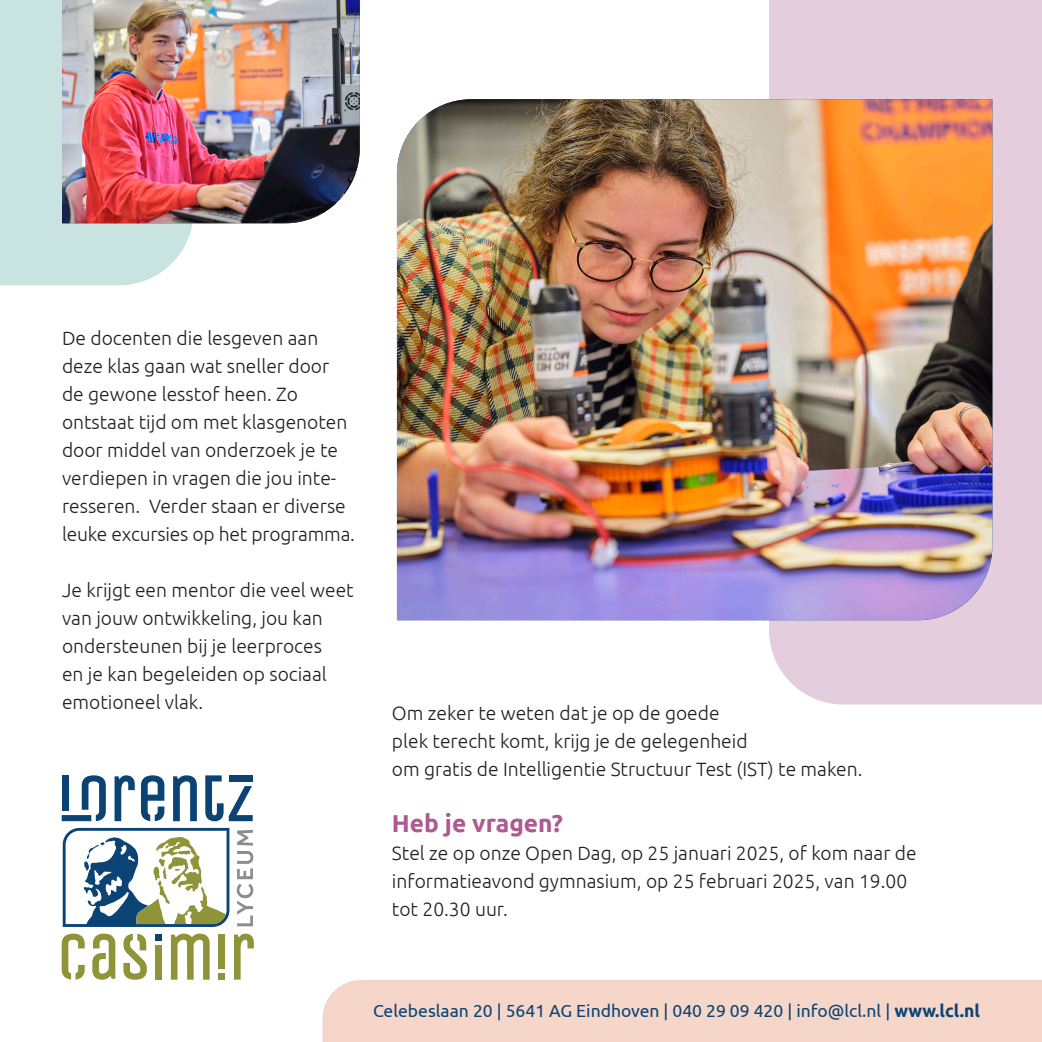
<style>
.page{position:relative;width:1042px;height:1042px;background:#fff}
.page>*{position:absolute;margin:0;border:0;box-sizing:border-box;transform-origin:0 0}
.t1{font:700 24.5px "Ubuntu";color:#ad5a92}
.t2{font:300 19.25px/28px "Ubuntu";color:#231f20}
.t3{font:17.5px "Ubuntu";color:#0b4375}
.s1{font-weight:700}
</style>
<div class="page">
<div style="left:769px;top:0;width:273px;height:704px;background:#e4cedd"></div>
<div style="left:0;top:0;width:193px;height:285px;background:#c9e3e1"></div>
<svg style="left:115px;top:775px;width:20px;height:46px"></svg>
<svg style="left:173px;top:775px;width:24px;height:46px"></svg>
<svg style="left:141px;top:775px;width:23px;height:46px"></svg>
<svg style="left:205px;top:775px;width:48px;height:46px"></svg>
<svg style="left:62px;top:775px;width:44px;height:46px"></svg>
<div style="left:155px;top:945px;width:7px;height:34px;background:#8e9437"></div>
<svg style="left:171px;top:933px;width:39px;height:46px"></svg>
<svg style="left:234px;top:933px;width:20px;height:46px"></svg>
<div style="left:155px;top:934px;width:7px;height:6px;background:#0b4375"></div>
<svg style="left:92px;top:933px;width:23px;height:46px"></svg>
<svg style="left:62px;top:933px;width:23px;height:46px"></svg>
<svg style="left:123px;top:934px;width:24px;height:45px"></svg>
<svg style="left:237px;top:851px;width:16px;height:75px"></svg>
<svg style="left:237px;top:830px;width:16px;height:15px"></svg>
<div style="left:218px;top:934px;width:7px;height:34px;background:#8e9437"></div>
<div style="left:218px;top:973px;width:7px;height:6px;background:#8e9437"></div>
<svg style="left:63px;top:828px;width:166px;height:99px"></svg>
<img style="left:397px;top:99px;width:595px;height:521px">
<img style="left:62px;top:0;width:298px;height:223px">
<div style="left:322px;top:980px;width:720px;height:62px;background:#f5d6c9"></div>
<p class="t2" style="left:62px;top:325px;width:294px">De docenten die lesgeven aan deze klas gaan wat sneller door de gewone lesstof heen. Zo ontstaat tijd om met klasgenoten door middel van onderzoek je te verdiepen in vragen die jou inte&shy;resseren. Verder staan er diverse leuke excursies op het programma.</p>
<p class="t2" style="left:62px;top:577px;width:293px">Je krijgt een mentor die veel weet van jouw ontwikkeling, jou kan ondersteunen bij je leerproces<br>en je kan begeleiden op sociaal emotioneel vlak.</p>
<p class="t2" style="left:392px;top:700px;width:472px">Om zeker te weten dat je op de goede<br>plek terecht komt, krijg je de gelegenheid<br>om gratis de Intelligentie Structuur Test (IST) te maken.</p>
<p class="t1" style="left:392px;top:812px;width:172px">Heb je vragen?</p>
<p class="t2" style="left:392px;top:840px;width:526px">Stel ze op onze Open Dag, op 25 januari 2025, of kom naar de informatieavond gymnasium, op 25 februari 2025, van 19.00 tot 20.30 uur.</p>
<p class="t3" style="left:373px;top:1003px;width:608px">Celebeslaan 20 | 5641 AG Eindhoven | 040 29 09 420 | info@lcl.nl | <span class="s1">www.lcl.nl</span></p>
</div>
